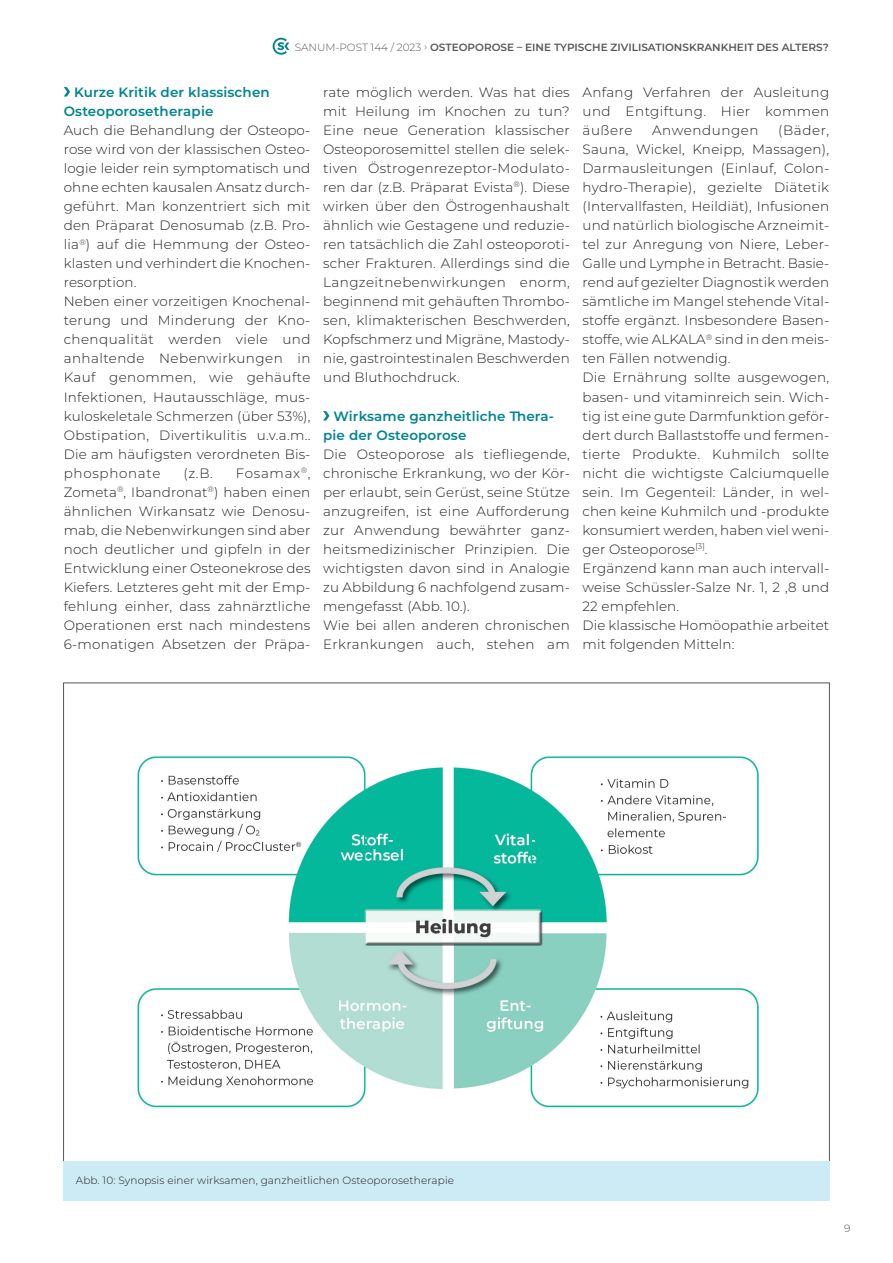
<style>
.page{position:relative;width:893px;height:1263px;background:#fff}
.page>*{position:absolute;margin:0;border:0;box-sizing:border-box;transform-origin:0 0}
.t1{font:300 13.5px/19px "Montserrat";letter-spacing:.01em;color:#231f20}
.t2{font:600 13.5px/19px "Montserrat";letter-spacing:.01em;color:#008490}
.t3{font:300 13.5px "Montserrat";letter-spacing:.045em;color:#231f20}
.t4{font:600 10.5px "Montserrat";color:#57585a}
.t5{font:300 10.5px "Montserrat";letter-spacing:.01em;color:#231f20}
.t6{font:300 10.5px "Montserrat";color:#57585a}
.s1{font-weight:300}
</style>
<div class="page">
<svg style="left:273px;top:38px;width:16px;height:17px"></svg>
<svg style="left:64px;top:87px;width:6px;height:10px"></svg>
<svg style="left:323px;top:411px;width:6px;height:10px"></svg>
<img style="left:137px;top:756px;width:622px;height:352px">
<div style="left:63px;top:1161px;width:767px;height:39px;background:#ccebf4"></div>
<p class="t4" style="left:295px;top:40px;width:536px"><span class="s1">SANUM-POST 144 / 2023 ›</span> OSTEOPOROSE – EINE TYPISCHE ZIVILISATIONSKRANKHEIT DES ALTERS?</p>
<p class="t2" style="left:64px;top:82px;width:207px;text-indent:10px">Kurze Kritik der klassischen<br>Osteoporosetherapie</p>
<p class="t1" style="left:64px;top:120px;width:248px">Auch die Behandlung der Osteopo&shy;rose wird von der klassischen Osteo&shy;logie leider rein symptomatisch und ohne echten kausalen Ansatz durch&shy;geführt. Man konzentriert sich mit den Präparat Denosumab (z.B. Pro&shy;lia<sup>®</sup>) auf die Hemmung der Osteo&shy;klasten und verhindert die Knochen&shy;resorption.<br>Neben einer vorzeitigen Knochenal&shy;terung und Minderung der Kno&shy;chenqualität werden viele und anhaltende Nebenwirkungen in<br>Kauf genommen, wie gehäufte<br>Infektionen, Hautausschläge, mus&shy;kuloskeletale Schmerzen (über 53%),<br>Obstipation, Divertikulitis u.v.a.m..<br>Die am häufigsten verordneten Bis&shy;phosphonate</p>
<p class="t1" style="left:64px;top:463px;width:248px;text-align:justify;text-indent:172px">Fosamax<sup>®</sup>, Zometa<sup>®</sup>, Ibandronat<sup>®</sup>) haben einen ähnlichen Wirkansatz wie Denosu&shy;mab, die Nebenwirkungen sind aber noch deutlicher und gipfeln in der Entwicklung einer Osteonekrose des Kiefers. Letzteres geht mit der Emp&shy;fehlung einher, dass zahnärztliche Operationen erst nach mindestens 6-monatigen Absetzen der Präpa-</p>
<p class="t1" style="left:183px;top:463px;width:31px">(z.B.</p>
<p class="t1" style="left:323px;top:82px;width:248px;text-align:justify">rate möglich werden. Was hat dies mit Heilung im Knochen zu tun?<br>Eine neue Generation klassischer Osteoporosemittel stellen die selek&shy;tiven Östrogenrezeptor-Modulato&shy;ren dar (z.B. Präparat Evista<sup>®</sup>). Diese wirken über den Östrogenhaushalt ähnlich wie Gestagene und reduzie&shy;ren tatsächlich die Zahl osteoporoti&shy;scher Frakturen. Allerdings sind die Langzeitnebenwirkungen enorm, beginnend mit gehäuften Thrombo&shy;sen, klimakterischen Beschwerden, Kopfschmerz und Migräne, Mastody&shy;nie, gastrointestinalen Beschwerden und Bluthochdruck.</p>
<p class="t2" style="left:323px;top:406px;width:232px;text-indent:10px">Wirksame ganzheitliche Thera&shy;pie der Osteoporose</p>
<p class="t1" style="left:323px;top:444px;width:248px">Die Osteoporose als tiefliegende, chronische Erkrankung, wo der Kör&shy;per erlaubt, sein Gerüst, seine Stütze anzugreifen, ist eine Aufforderung zur Anwendung bewährter ganz&shy;heitsmedizinischer Prinzipien. Die wichtigsten davon sind in Analogie zu Abbildung 6 nachfolgend zusam&shy;mengefasst (Abb. 10.).<br>Wie bei allen anderen chronischen Erkrankungen auch, stehen am</p>
<p class="t1" style="left:583px;top:82px;width:248px;text-align:justify">Anfang Verfahren der Ausleitung und Entgiftung. Hier kommen äußere</p>
<p class="t1" style="left:583px;top:120px;width:248px;text-indent:196px">(Bäder, Sauna, Wickel, Kneipp, Massagen), Darmausleitungen (Einlauf, Colon&shy;hydro-Therapie), gezielte Diätetik (Intervallfasten, Heildiät), Infusionen und natürlich biologische Arzneimit&shy;tel zur Anregung von Niere, Leber-Galle und Lymphe in Betracht. Basie&shy;rend auf gezielter Diagnostik werden sämtliche im Mangel stehende Vital&shy;stoffe ergänzt. Insbesondere Basen&shy;stoffe, wie ALKALA<sup>®</sup> sind in den meis&shy;ten Fällen notwendig.<br>Die Ernährung sollte ausgewogen, basen- und vitaminreich sein. Wich&shy;tig ist eine gute Darmfunktion geför&shy;dert durch Ballaststoffe und fermen&shy;tierte Produkte. Kuhmilch sollte nicht die wichtigste Calciumquelle sein. Im Gegenteil: Länder, in wel&shy;chen keine Kuhmilch und -produkte konsumiert werden, haben viel weni&shy;ger Osteoporose<sup>[3]</sup>.<br>Ergänzend kann man auch intervall&shy;weise Schüssler-Salze Nr. 1, 2 ,8 und 22 empfehlen.<br>Die klassische Homöopathie arbeitet mit folgenden Mitteln:</p>
<p class="t3" style="left:652px;top:121px;width:108px">Anwendungen</p>
<p class="t5" style="left:76px;top:1173px;width:380px">Abb. 10: Synopsis einer wirksamen, ganzheitlichen Osteoporosetherapie</p>
<p class="t6" style="left:844px;top:1221px;width:8px">9</p>
</div>
